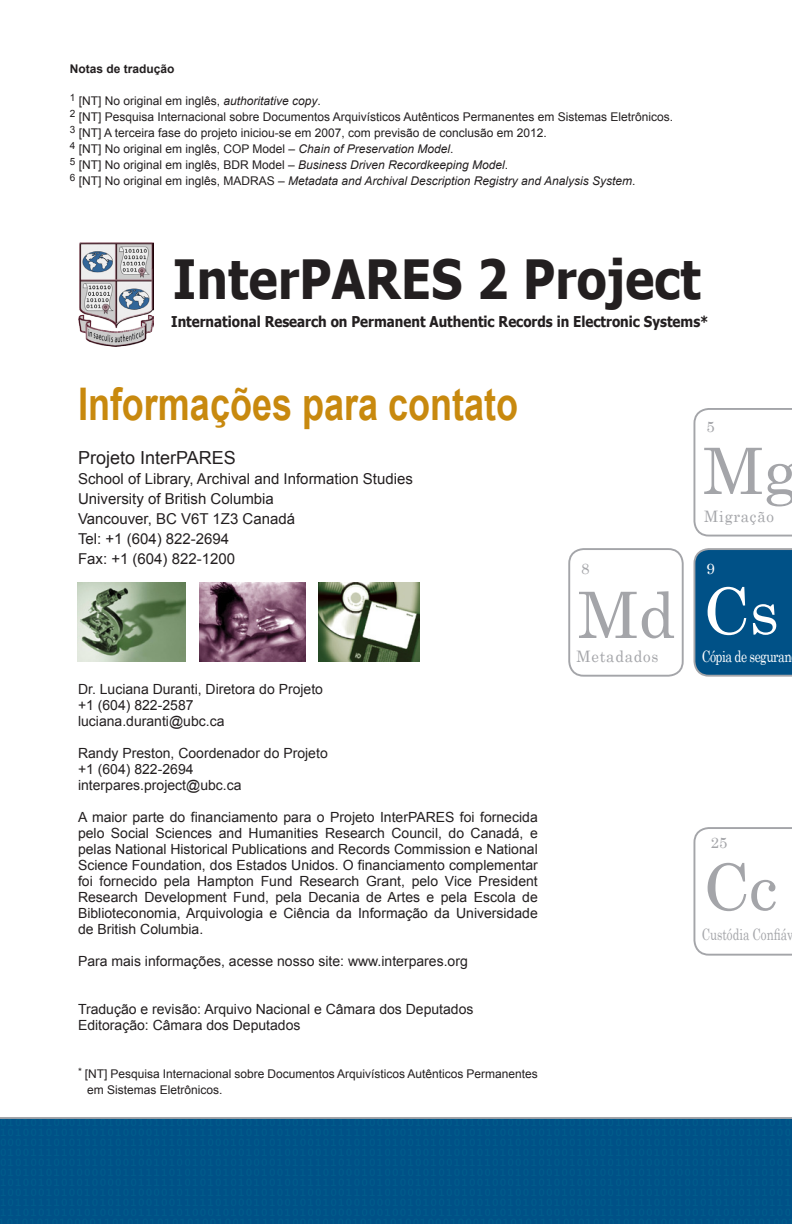
<style>
.page{position:relative;width:792px;height:1224px;background:#fff}
.page>*{position:absolute;margin:0;border:0;box-sizing:border-box;transform-origin:0 0}
.t1{font:64px "Century";color:#a4a5a9}
.t2{font:64px "Century";color:#fff}
.t3{font:700 54px "Tahoma";letter-spacing:.01em;color:#231f20;scale:.9 1}
.titulo_sem_número{font:700 45px "Arial";color:#c8890e;scale:.8 1}
.texto_corrido{font:18px "Arial";color:#231f20}
.t4{font:15.8px "Century";letter-spacing:.05em;color:#a4a5a9;scale:.95 1}
.t5{font:15.8px "Century";color:#a4a5a9;scale:.73 1}
.t6{font:15.8px "Century";letter-spacing:-.04em;color:#fff;scale:.77 1}
.texto_corrido-2{font:15px "Arial";color:#231f20}
.t7{font:15px "Century";color:#a4a5a9}
.t8{font:15px "Century";color:#fff}
.t9{font:700 14.8px "Tahoma";color:#231f20;scale:.9 1}
.texto_corrido-3{font:14px/16px "Arial";color:#231f20;text-align:justify}
.notas{font:12px/16px "Arial";color:#231f20}
.notas-2{font:italic 12px "Arial";color:#231f20}
.notas-3{font:700 12px "Arial";color:#231f20}
.s1{font-style:italic}
.s2{font-style:normal}
</style>
<div class="page">
<div style="left:0;top:1117px;width:792px;height:107px;background:#005187"></div>
<img style="left:79px;top:243px;width:75px;height:103px">
<div style="left:568px;top:548px;width:116px;height:129px;border:2px solid #a4a5a9;border-radius:14px"></div>
<img style="left:78px;top:583px;width:108px;height:79px">
<img style="left:200px;top:583px;width:105px;height:79px">
<img style="left:318px;top:583px;width:102px;height:79px">
<svg style="left:693px;top:408px;width:99px;height:129px"></svg>
<div style="left:694px;top:548px;width:98px;height:129px;background:#005187"></div>
<svg style="left:693px;top:827px;width:99px;height:129px"></svg>
<p class="notas-3" style="left:70px;top:61px;width:106px">Notas de tradução</p>
<p class="notas" style="left:70px;top:93px;width:253px"><sup>1</sup> [NT] No original em inglês, <span class="s1">authoritative copy</span>.</p>
<p class="notas" style="left:70px;top:109px;width:605px"><sup>2</sup> [NT] Pesquisa Internacional sobre Documentos Arquivísticos Autênticos Permanentes em Sistemas Eletrônicos.</p>
<p class="notas" style="left:70px;top:125px;width:479px"><sup>3</sup> [NT] A terceira fase do projeto iniciou-se em 2007, com previsão de conclusão em 2012.</p>
<p class="notas" style="left:70px;top:141px;width:385px"><sup>4</sup> [NT] No original em inglês, COP Model – <span class="s1">Chain of Preservation Model</span>.</p>
<p class="notas" style="left:70px;top:157px;width:440px"><sup>5</sup> [NT] No original em inglês, BDR Model – <span class="s1">Business Driven Recordkeeping Model</span>.</p>
<p class="notas-2" style="left:70px;top:173px;width:567px"><sup>6</sup> <span class="s2">[NT] No original em inglês, MADRAS –</span> Metadata and Archival Description Registry and Analysis System<span class="s2">.</span></p>
<p class="t3" style="left:173px;top:241px;width:588px">InterPARES 2 Project</p>
<p class="t9" style="left:171px;top:311px;width:599px">International Research on Permanent Authentic Records in Electronic Systems*</p>
<p class="titulo_sem_número" style="left:78px;top:375px;width:552px">Informações para contato</p>
<p class="texto_corrido" style="left:78px;top:446px;width:159px">Projeto InterPARES</p>
<p class="texto_corrido-2" style="left:78px;top:469px;width:336px">School of Library, Archival and Information Studies</p>
<p class="texto_corrido-2" style="left:78px;top:489px;width:197px">University of British Columbia</p>
<p class="texto_corrido-2" style="left:78px;top:509px;width:219px">Vancouver, BC V6T 1Z3 Canadá</p>
<p class="texto_corrido-2" style="left:78px;top:529px;width:153px">Tel: +1 (604) 822-2694</p>
<p class="texto_corrido-2" style="left:78px;top:549px;width:159px">Fax: +1 (604) 822-1200</p>
<p class="texto_corrido-3" style="left:78px;top:682px;width:247px">Dr. Luciana Duranti, Diretora do Projeto</p>
<p class="texto_corrido-3" style="left:78px;top:698px;width:117px">+1 (604) 822-2587</p>
<p class="texto_corrido-3" style="left:78px;top:714px;width:148px">luciana.duranti@ubc.ca</p>
<p class="texto_corrido-3" style="left:78px;top:746px;width:251px">Randy Preston, Coordenador do Projeto</p>
<p class="texto_corrido-3" style="left:78px;top:762px;width:117px">+1 (604) 822-2694</p>
<p class="texto_corrido-3" style="left:78px;top:778px;width:165px">interpares.project@ubc.ca</p>
<p class="texto_corrido-3" style="left:78px;top:810px;width:461px">A maior parte do financiamento para o Projeto InterPARES foi fornecida pelo Social Sciences and Humanities Research Council, do Canadá, e pelas National Historical Publications and Records Commission e National Science Foundation, dos Estados Unidos. O financiamento complementar foi fornecido pela Hampton Fund Research Grant, pelo Vice President Research Development Fund, pela Decania de Artes e pela Escola de Biblioteconomia, Arquivologia e Ciência da Informação da Universidade de British Columbia.</p>
<p class="texto_corrido-3" style="left:78px;top:954px;width:391px">Para mais informações, acesse nosso site: www.interpares.org</p>
<p class="texto_corrido-3" style="left:78px;top:1002px;width:397px">Tradução e revisão: Arquivo Nacional e Câmara dos Deputados</p>
<p class="texto_corrido-3" style="left:78px;top:1018px;width:224px">Editoração: Câmara dos Deputados</p>
<p class="notas" style="left:87px;top:1066px;width:452px;text-indent:-9px"><sup>*</sup> [NT] Pesquisa Internacional sobre Documentos Arquivísticos Autênticos Permanentes em Sistemas Eletrônicos.</p>
<p class="t7" style="left:581px;top:556px;width:10px">8</p>
<p class="t1" style="left:578px;top:561px;width:99px">Md</p>
<p class="t4" style="left:577px;top:643px;width:88px">Metadados</p>
<p class="t7" style="left:707px;top:414px;width:10px">5</p>
<p class="t1" style="left:703px;top:417px;width:96px">Mg</p>
<p class="t4" style="left:704px;top:503px;width:75px">Migração</p>
<p class="t8" style="left:707px;top:556px;width:10px">9</p>
<p class="t2" style="left:703px;top:557px;width:77px">Cs</p>
<p class="t6" style="left:702px;top:643px;width:119px">Cópia de seguran</p>
<p class="t7" style="left:711px;top:830px;width:18px">25</p>
<p class="t1" style="left:703px;top:833px;width:76px">Cc</p>
<p class="t5" style="left:702px;top:921px;width:127px">Custódia Confiáv</p>
</div>
